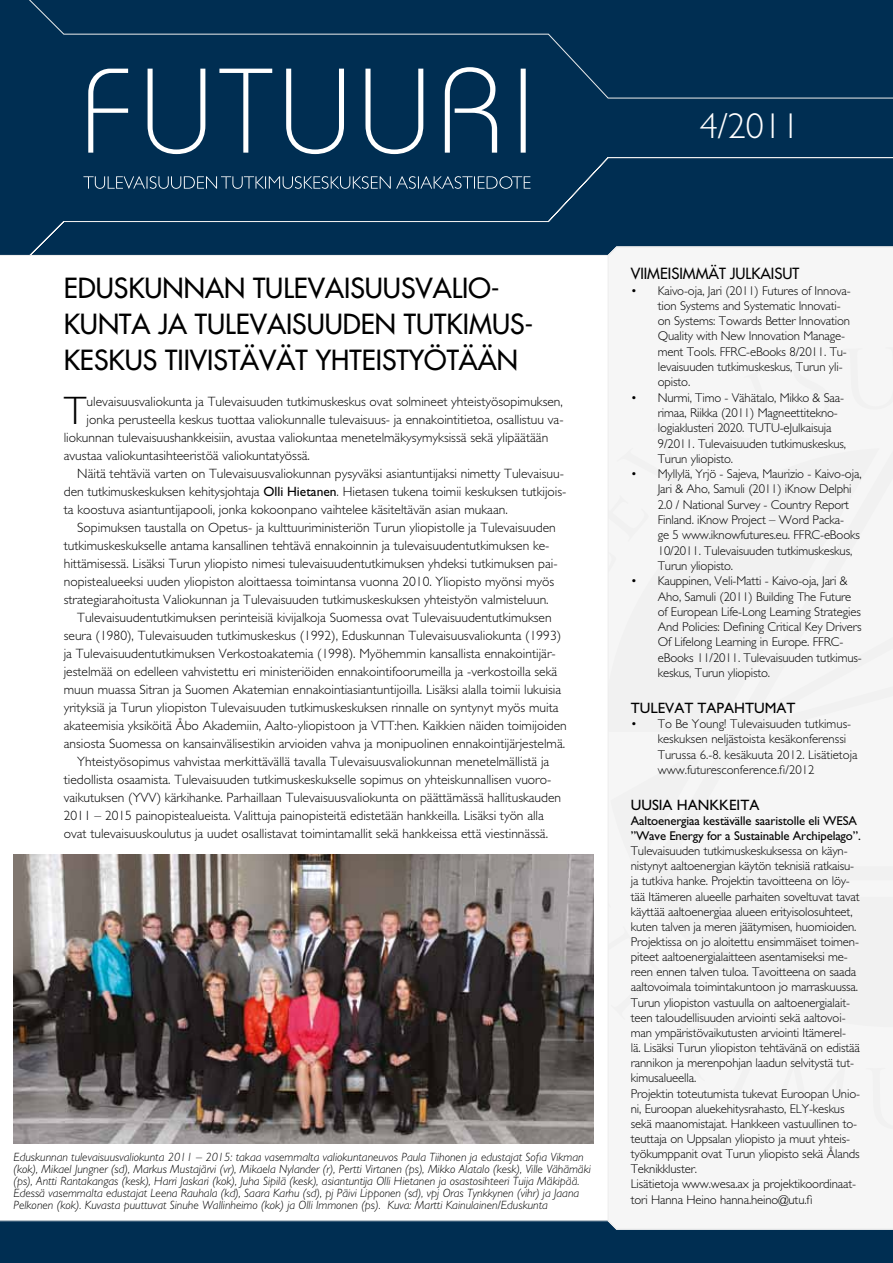
<style>
.page{position:relative;width:893px;height:1263px;background:#fff}
.page>*{position:absolute;margin:0;border:0;box-sizing:border-box;transform-origin:0 0}
.t1{font:300 39.9px "Gill Sans Std";color:#000}
.t2{font:300 36px "Gill Sans Std";color:#fff}
.t3{font:500 27px/36px "Futura Std";color:#000}
.t4{font:15px "Gill Sans Std";color:#000}
.t5{font:500 15px "Futura Std";color:#000}
.t6{font:300 13.5px "Gill Sans Std";color:#000}
.t7{font:300 12.75px/15.1px "Gill Sans Std";letter-spacing:-.01em;color:#000}
.t8{font:12.75px/15.1px "Gill Sans Std";letter-spacing:-.01em;color:#000}
.t9{font:italic 300 12px/12px "Gill Sans Std";color:#000}
.s1{font-weight:400}
</style>
<div class="page">
<div style="left:0;top:0;width:893px;height:255px;background:#002e52"></div>
<div style="left:0;top:1221px;width:893px;height:42px;background:#002e52"></div>
<div style="left:608px;top:256px;width:285px;height:964px;background:#f6f6f6"></div>
<svg style="left:38px;top:157px;width:855px;height:89px"></svg>
<svg style="left:29px;top:0;width:864px;height:99px"></svg>
<svg style="left:0;top:1220px;width:893px;height:10px"></svg>
<svg style="left:0;top:246px;width:893px;height:10px"></svg>
<svg style="left:88px;top:67px;width:438px;height:87px"></svg>
<svg style="left:83px;top:176px;width:448px;height:13px"></svg>
<img style="left:13px;top:854px;width:581px;height:290px">
<h2 class="t2" style="left:700px;top:105px;width:102px">4/2011</h2>
<h3 class="t3" style="left:64px;top:270px;width:471px">EDUSKUNNAN TULEVAISUUSVALIO-<br>KUNTA JA TULEVAISUUDEN TUTKIMUS-<br>KESKUS TIIVISTÄVÄT YHTEISTYÖTÄÄN</h3>
<h1 class="t1" style="left:64px;top:388px;width:24px">T</h1>
<p class="t6" style="left:87px;top:394px;width:478px">ulevaisuusvaliokunta ja Tulevaisuuden tutkimuskeskus ovat solmineet yhteistyösopimuksen,</p>
<p class="t6" style="left:87px;top:412px;width:478px">jonka perusteella keskus tuottaa valiokunnalle tulevaisuus- ja ennakointitietoa, osallistuu va-</p>
<p class="t6" style="left:64px;top:430px;width:486px">liokunnan tulevaisuushankkeisiin, avustaa valiokuntaa menetelmäkysymyksissä sekä ylipäätään</p>
<p class="t6" style="left:64px;top:448px;width:248px">avustaa valiokuntasihteeristöä valiokuntatyössä.</p>
<p class="t6" style="left:77px;top:466px;width:488px">Näitä tehtäviä varten on Tulevaisuusvaliokunnan pysyväksi asiantuntijaksi nimetty Tulevaisuu-</p>
<p class="t6" style="left:64px;top:484px;width:504px">den tutkimuskeskuksen kehitysjohtaja <span class="s1">Olli Hietanen</span>. Hietasen tukena toimii keskuksen tutkijois-</p>
<p class="t6" style="left:64px;top:502px;width:445px">ta koostuva asiantuntijapooli, jonka kokoonpano vaihtelee käsiteltävän asian mukaan.</p>
<p class="t6" style="left:77px;top:520px;width:480px">Sopimuksen taustalla on Opetus- ja kulttuuriministeriön Turun yliopistolle ja Tulevaisuuden</p>
<p class="t6" style="left:64px;top:538px;width:487px">tutkimuskeskukselle antama kansallinen tehtävä ennakoinnin ja tulevaisuudentutkimuksen ke-</p>
<p class="t6" style="left:64px;top:556px;width:495px">hittämisessä. Lisäksi Turun yliopisto nimesi tulevaisuudentutkimuksen yhdeksi tutkimuksen pai-</p>
<p class="t6" style="left:64px;top:574px;width:492px">nopistealueeksi uuden yliopiston aloittaessa toimintansa vuonna 2010. Yliopisto myönsi myös</p>
<p class="t6" style="left:64px;top:592px;width:486px">strategiarahoitusta Valiokunnan ja Tulevaisuuden tutkimuskeskuksen yhteistyön valmisteluun.</p>
<p class="t6" style="left:77px;top:610px;width:476px">Tulevaisuudentutkimuksen perinteisiä kivijalkoja Suomessa ovat Tulevaisuudentutkimuksen</p>
<p class="t6" style="left:64px;top:628px;width:499px">seura (1980), Tulevaisuuden tutkimuskeskus (1992), Eduskunnan Tulevaisuusvaliokunta (1993)</p>
<p class="t6" style="left:64px;top:646px;width:493px">ja Tulevaisuudentutkimuksen Verkostoakatemia (1998). Myöhemmin kansallista ennakointijär-</p>
<p class="t6" style="left:64px;top:664px;width:495px">jestelmää on edelleen vahvistettu eri ministeriöiden ennakointifoorumeilla ja -verkostoilla sekä</p>
<p class="t6" style="left:64px;top:682px;width:499px">muun muassa Sitran ja Suomen Akatemian ennakointiasiantuntijoilla. Lisäksi alalla toimii lukuisia</p>
<p class="t6" style="left:64px;top:700px;width:496px">yrityksiä ja Turun yliopiston Tulevaisuuden tutkimuskeskuksen rinnalle on syntynyt myös muita</p>
<p class="t6" style="left:64px;top:718px;width:505px">akateemisia yksiköitä Åbo Akademiin, Aalto-yliopistoon ja VTT:hen. Kaikkien näiden toimijoiden</p>
<p class="t6" style="left:64px;top:736px;width:503px">ansiosta Suomessa on kansainvälisestikin arvioiden vahva ja monipuolinen ennakointijärjestelmä.</p>
<p class="t6" style="left:77px;top:754px;width:474px">Yhteistyösopimus vahvistaa merkittävällä tavalla Tulevaisuusvaliokunnan menetelmällistä ja</p>
<p class="t6" style="left:64px;top:772px;width:489px">tiedollista osaamista. Tulevaisuuden tutkimuskeskukselle sopimus on yhteiskunnallisen vuoro-</p>
<p class="t6" style="left:64px;top:790px;width:499px">vaikutuksen (YVV) kärkihanke. Parhaillaan Tulevaisuusvaliokunta on päättämässä hallituskauden</p>
<p class="t6" style="left:64px;top:808px;width:482px">2011 – 2015 painopistealueista. Valittuja painopisteitä edistetään hankkeilla. Lisäksi työn alla</p>
<p class="t6" style="left:64px;top:826px;width:486px">ovat tulevaisuuskoulutus ja uudet osallistavat toimintamallit sekä hankkeissa että viestinnässä.</p>
<p class="t9" style="left:13px;top:1151px;width:579px">Eduskunnan tulevaisuusvaliokunta 2011 – 2015: takaa vasemmalta valiokuntaneuvos Paula Tiihonen ja edustajat Sofia Vikman (kok), Mikael Jungner (sd), Markus Mustajärvi (vr), Mikaela Nylander (r), Pertti Virtanen (ps), Mikko Alatalo (kesk), Ville Vähämäki (ps), Antti Rantakangas (kesk), Harri Jaskari (kok), Juha Sipilä (kesk), asiantuntija Olli Hietanen ja osastosihteeri Tuija Mäkipää.<br>Edessä vasemmalta edustajat Leena Rauhala (kd), Saara Karhu (sd), pj Päivi Lipponen (sd), vpj Oras Tynkkynen (vihr) ja Jaana Pelkonen (kok). Kuvasta puuttuvat Sinuhe Wallinheimo (kok) ja Olli Immonen (ps). Kuva: Martti Kainulainen/Eduskunta</p>
<p class="t5" style="left:631px;top:264px;width:170px">VIIMEISIMMÄT JULKAISUT</p>
<p class="t7" style="left:658px;top:283px;width:195px;text-indent:-27px">• Kaivo-oja, Jari (2011) Futures of Innova&shy;tion Systems and Systematic Innovati&shy;on Systems: Towards Better Innovation Quality with New Innovation Manage&shy;ment Tools. FFRC-eBooks 8/2011. Tu&shy;levaisuuden tutkimuskeskus, Turun yli&shy;opisto.</p>
<p class="t7" style="left:658px;top:390px;width:190px;text-indent:-27px">• Nurmi, Timo - Vähätalo, Mikko &amp; Saa&shy;rimaa, Riikka (2011) Magneettitekno&shy;logiaklusteri 2020. TUTU-eJulkaisuja 9/2011. Tulevaisuuden tutkimuskeskus, Turun yliopisto.</p>
<p class="t7" style="left:658px;top:466px;width:205px;text-indent:-27px">• Myllylä, Yrjö - Sajeva, Maurizio - Kaivo-oja, Jari &amp; Aho, Samuli (2011) iKnow Delphi 2.0 / National Survey - Country Report Finland. iKnow Project – Word Packa-<br>ge 5 www.iknowfutures.eu. FFRC-eBooks 10/2011. Tulevaisuuden tutkimuskeskus, Turun yliopisto.</p>
<p class="t7" style="left:658px;top:573px;width:206px;text-indent:-27px">• Kauppinen, Veli-Matti - Kaivo-oja, Jari &amp; Aho, Samuli (2011) Building The Future of European Life-Long Learning Strategies And Policies: Defining Critical Key Drivers Of Lifelong Learning in Europe. FFRC&shy;eBooks 11/2011. Tulevaisuuden tutkimus&shy;keskus, Turun yliopisto.</p>
<p class="t4" style="left:631px;top:699px;width:166px">TULEVAT TAPAHTUMAT</p>
<p class="t7" style="left:658px;top:716px;width:201px;text-indent:-27px">• To Be Young! Tulevaisuuden tutkimus&shy;keskuksen neljästoista kesäkonferenssi Turussa 6.-8. kesäkuuta 2012. Lisätietoja www.futuresconference.fi/2012</p>
<p class="t4" style="left:631px;top:796px;width:121px">Uusia hankkeita</p>
<p class="t8" style="left:631px;top:813px;width:232px">Aaltoenergiaa kestävälle saaristolle eli WESA ”Wave Energy for a Sustainable Archipelago”.</p>
<p class="t7" style="left:631px;top:843px;width:231px">Tulevaisuuden tutkimuskeskuksessa on käyn&shy;nistynyt aaltoenergian käytön teknisiä ratkaisu&shy;ja tutkiva hanke. Projektin tavoitteena on löy&shy;tää Itämeren alueelle parhaiten soveltuvat tavat käyttää aaltoenergiaa alueen erityisolosuhteet, kuten talven ja meren jäätymisen, huomioiden.<br>Projektissa on jo aloitettu ensimmäiset toimen&shy;piteet aaltoenergialaitteen asentamiseksi me&shy;reen ennen talven tuloa. Tavoitteena on saada aaltovoimala toimintakuntoon jo marraskuussa.<br>Turun yliopiston vastuulla on aaltoenergialait&shy;teen taloudellisuuden arviointi sekä aaltovoi&shy;man ympäristövaikutusten arviointi Itämerel-<br>lä. Lisäksi Turun yliopiston tehtävänä on edistää rannikon ja merenpohjan laadun selvitystä tut&shy;kimusalueella.<br>Projektin toteutumista tukevat Euroopan Unio&shy;ni, Euroopan aluekehitysrahasto, ELY-keskus sekä maanomistajat. Hankkeen vastuullinen to&shy;teuttaja on Uppsalan yliopisto ja muut yhteis&shy;työkumppanit ovat Turun yliopisto sekä Ålands Teknikkluster.<br>Lisätietoja www.wesa.ax ja projektikoordinaat&shy;tori Hanna Heino hanna.heino@utu.fi</p>
</div>
